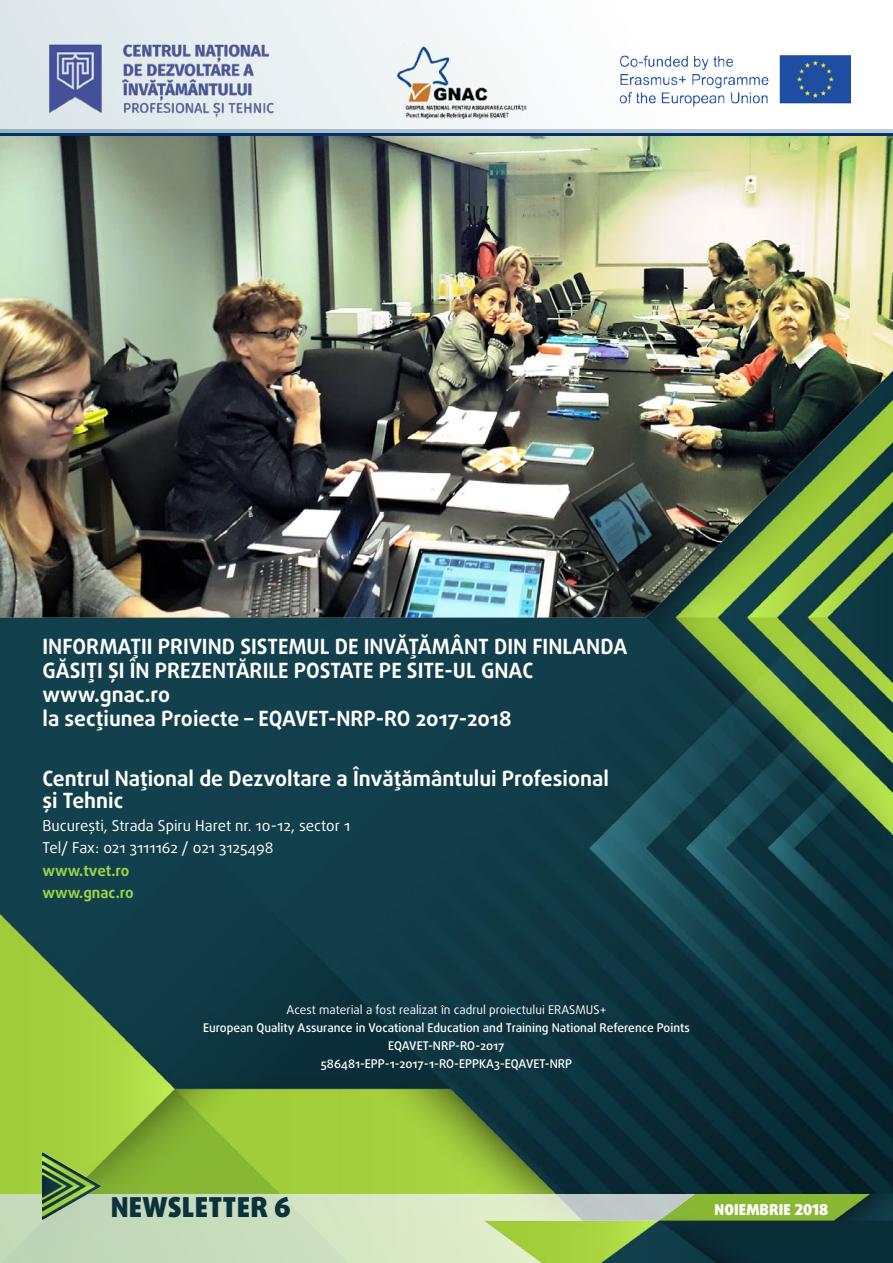
<style>
.page{position:relative;width:893px;height:1263px;background:#fff}
.page>*{position:absolute;margin:0;border:0;box-sizing:border-box;transform-origin:0 0}
.t1{font:900 27.45px "Daxline Pro";letter-spacing:.01em;color:#0b313b}
.t2{font:700 21px/22.5px "Daxline Pro";color:#fff}
.t3{font:15px/22.5px "Daxline Pro";color:#fff}
.t4{font:700 15px/22.5px "Daxline Pro";color:#9cd645}
.t5{font:900 15px "Daxline Pro";letter-spacing:.01em;color:#fff}
.t6{font:500 12px/18px "Daxline Pro";color:#fff;text-align:center}
.t7{font:12px "Daxline Pro";color:#fff}
</style>
<div class="page">
<img style="left:0;top:0;width:893px;height:340px">
<img style="left:0;top:340px;width:893px;height:855px">
<img style="left:0;top:1195px;width:483px;height:68px">
<img style="left:483px;top:1195px;width:410px;height:68px">
<svg style="left:0;top:129px;width:893px;height:7px;background:#6484a3"></svg>
<img style="left:43px;top:43px;width:807px;height:75px">
<img style="left:43px;top:1153px;width:58px;height:67px">
<p class="t2" style="left:43px;top:635px;width:12px">INFORMAȚII</p>
<p class="t2" style="left:158px;top:635px;width:12px">PRIVIND</p>
<p class="t2" style="left:240px;top:635px;width:12px">SISTEM</p>
<p class="t2" style="left:307px;top:635px;width:71px">ULDE INVĂȚĂM</p>
<p class="t2" style="left:450px;top:635px;width:56px">ÂNT DIN</p>
<p class="t2" style="left:532px;top:635px;width:13px">FINLANDA</p>
<p class="t2" style="left:43px;top:659px;width:24px">GĂSIȚI</p>
<p class="t2" style="left:108px;top:659px;width:59px">ȘIÎNPREZENTĂRILE</p>
<p class="t2" style="left:294px;top:659px;width:13px">POSTATE</p>
<p class="t2" style="left:379px;top:659px;width:38px">PE SITE</p>
<p class="t2" style="left:444px;top:659px;width:64px">-UL GNAC</p>
<p class="t2" style="left:43px;top:683px;width:253px;line-height:24px">www.gnac.ro<br>la secțiunea Proiecte – EQAVET</p>
<p class="t2" style="left:328px;top:707px;width:22px">-NRP</p>
<p class="t2" style="left:376px;top:707px;width:137px">-RO 2017-2018</p>
<p class="t2" style="left:43px;top:767px;width:568px">Centrul Național de Dezvoltare a Învățământului Profesional și Tehnic</p>
<p class="t3" style="left:43px;top:814px;width:309px">București, Strada Spiru Haret nr. 10-12, sector 1<br>Tel/ Fax: 021 3111162 / 021 3125498</p>
<p class="t4" style="left:43px;top:859px;width:93px">www.tvet.ro www.gnac.ro</p>
<p class="t7" style="left:287px;top:1001px;width:321px">Acest material a fost realizat în cadrul proiectului ERASMUS+</p>
<p class="t6" style="left:203px;top:1018px;width:488px">European Quality Assurance in Vocational Education and Training National Reference Points<br>EQAVET-NRP-RO-2017<br>586481-EPP-1-2017-1-RO-EPPKA3-EQAVET-NRP</p>
<h1 class="t1" style="left:111px;top:1188px;width:182px">NEWSLETTER 6</h1>
<p class="t5" style="left:714px;top:1199px;width:115px">NOIEMBRIE 2018</p>
</div>
